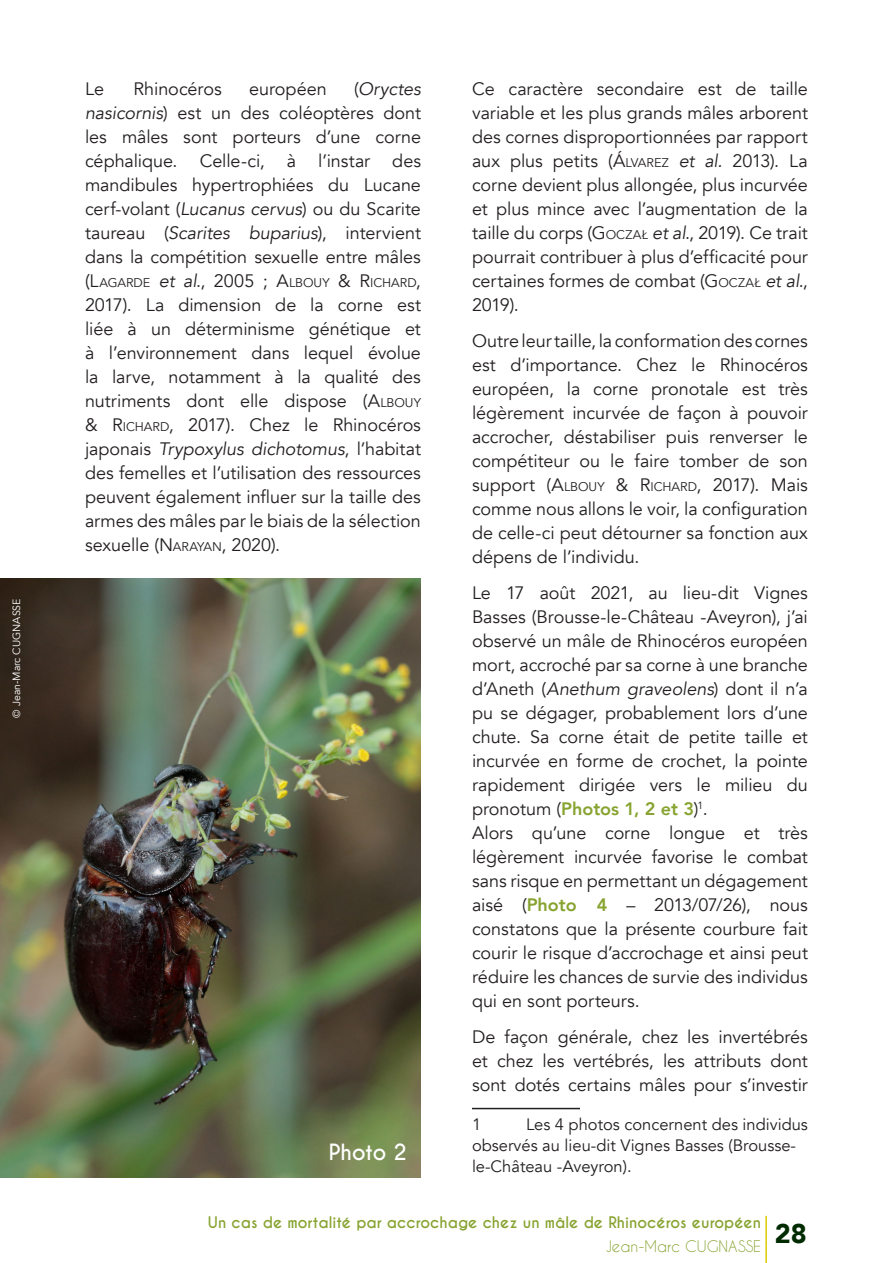
<style>
.page{position:relative;width:893px;height:1263px;background:#fff}
.page>*{position:absolute;margin:0;border:0;box-sizing:border-box;transform-origin:0 0}
.t1{font:900 27px "Avenir";color:#002b00}
.Titre_vert{font:700 21px "Caviar Dreams";letter-spacing:-.01em;color:#fff}
.Titre_vert-2{font:18px/24px "Avenir";letter-spacing:-.005em;color:#231f20;text-align:justify}
.t2{font:16.5px/21px "Avenir";color:#231f20}
.t3{font:700 15px "Caviar Dreams";color:#87a330}
.t4{font:15px "Caviar Dreams";color:#87a330}
.Titre_vert-3{font:12.6px "Avenir";color:#231f20}
.t5{font:10.5px "Avenir";color:#fff}
.s1{font-style:italic}
.s2{font-size:18px}
.s3{font-style:italic;font-size:18px}
.s4{font-style:inherit}
.s5{font-size:12.6px}
.s6{font-weight:800;color:#87a330}
</style>
<div class="page">
<hr style="left:765px;top:1216px;width:2px;height:47px;background:#dbcd00">
<hr style="left:472px;top:1108px;width:108px;height:1px;background:#231f20">
<img style="left:0;top:578px;width:421px;height:600px">
<p class="t5" style="left:10px;top:718px;width:121px;rotate:-90deg">© Jean-Marc CUGNASSE</p>
<p class="Titre_vert-2" style="left:85px;top:77px;width:20px">Le</p>
<p class="Titre_vert-2" style="left:134px;top:77px;width:90px">Rhinocéros</p>
<p class="Titre_vert-2" style="left:249px;top:77px;width:79px">européen</p>
<p class="Titre_vert-2" style="left:85px;top:77px;width:337px;text-indent:269px">(<span class="s1">Oryctes nasicornis</span>) est un des coléoptères dont les mâles sont porteurs d’une corne céphalique. Celle-ci, à l’instar des mandibules hypertrophiées du Lucane cerf-volant (<span class="s1">Lucanus cervus</span>) ou du Scarite taureau (<span class="s1">Scarites buparius</span>), intervient dans la compétition sexuelle entre mâles</p>
<p class="Titre_vert-3" style="left:85px;top:275px;width:337px"><span class="s2">(</span><span class="s2">L</span>AGARDE <span class="s3">et al</span><span class="s2">., 2005 ;</span> <span class="s2">A</span>LBOUY <span class="s2">&amp; R</span>ICHARD<span class="s2">,</span></p>
<p class="Titre_vert-2" style="left:85px;top:293px;width:337px">2017). La dimension de la corne est liée à un déterminisme génétique et à l’environnement dans lequel évolue la larve, notamment à la qualité des nutriments dont elle dispose (<span class="s4">A</span><span class="s5">LBOUY </span><span class="s4">&amp; R</span><span class="s5">ICHARD</span>, 2017). Chez le Rhinocéros japonais <span class="s1">Trypoxylus dichotomus</span>, l’habitat des femelles et l’utilisation des ressources peuvent également influer sur la taille des armes des mâles par le biais de la sélection sexuelle (<span class="s4">N</span><span class="s5">ARAYAN</span> , 2020).</p>
<p class="Titre_vert" style="left:329px;top:1140px;width:80px">Photo 2</p>
<p class="Titre_vert-2" style="left:472px;top:77px;width:337px">Ce caractère secondaire est de taille variable et les plus grands mâles arborent des cornes disproportionnées par rapport aux plus petits (<span class="s4">Á</span><span class="s5">LVAREZ</span> <span class="s1">et al.</span> 2013). La corne devient plus allongée, plus incurvée et plus mince avec l’augmentation de la taille du corps (<span class="s4">G</span><span class="s5">OCZAŁ</span> <span class="s1">et al</span>., 2019). Ce trait pourrait contribuer à plus d’efficacité pour certaines formes de combat (<span class="s4">G</span><span class="s5">OCZAŁ</span> <span class="s1">et al</span>., 2019).</p>
<p class="Titre_vert-2" style="left:472px;top:329px;width:337px">Outre leur taille, la conformation des cornes est d’importance. Chez le Rhinocéros européen, la corne pronotale est très légèrement incurvée de façon à pouvoir accrocher, déstabiliser puis renverser le compétiteur ou le faire tomber de son support (<span class="s4">A</span><span class="s5">LBOUY</span> <span class="s4">&amp; R</span><span class="s5">ICHARD</span>, 2017). Mais comme nous allons le voir, la configuration de celle-ci peut détourner sa fonction aux dépens de l’individu.</p>
<p class="Titre_vert-2" style="left:472px;top:581px;width:337px">Le 17 août 2021, au lieu-dit Vignes Basses (Brousse-le-Château -Aveyron), j’ai observé un mâle de Rhinocéros européen mort, accroché par sa corne à une branche d’Aneth (<span class="s1">Anethum graveolens</span>) dont il n’a pu se dégager, probablement lors d’une chute. Sa corne était de petite taille et incurvée en forme de crochet, la pointe rapidement dirigée vers le milieu du pronotum (<span class="s6">Photos 1, 2 et 3</span>)<sup>1</sup>.</p>
<p class="Titre_vert-2" style="left:472px;top:821px;width:337px">Alors qu’une corne longue et très légèrement incurvée favorise le combat sans risque en permettant un dégagement aisé (<span class="s6">Photo 4</span> – 2013/07/26), nous constatons que la présente courbure fait courir le risque d’accrochage et ainsi peut réduire les chances de survie des individus qui en sont porteurs.</p>
<p class="Titre_vert-2" style="left:472px;top:1025px;width:337px">De façon générale, chez les invertébrés et chez les vertébrés, les attributs dont sont dotés certains mâles pour s’investir</p>
<p class="t2" style="left:472px;top:1114px;width:11px">1</p>
<p class="t2" style="left:472px;top:1114px;width:337px;text-indent:54px">Les 4 photos concernent des individus observés au lieu-dit Vignes Basses (Brousse&shy;le-Château -Aveyron).</p>
<p class="t3" style="left:208px;top:1213px;width:555px">Un cas de mortalité par accrochage chez un mâle de Rhinocéros européen</p>
<p class="t4" style="left:606px;top:1237px;width:157px">Jean-Marc CUGNASSE</p>
<p class="t1" style="left:775px;top:1210px;width:33px">28</p>
</div>
